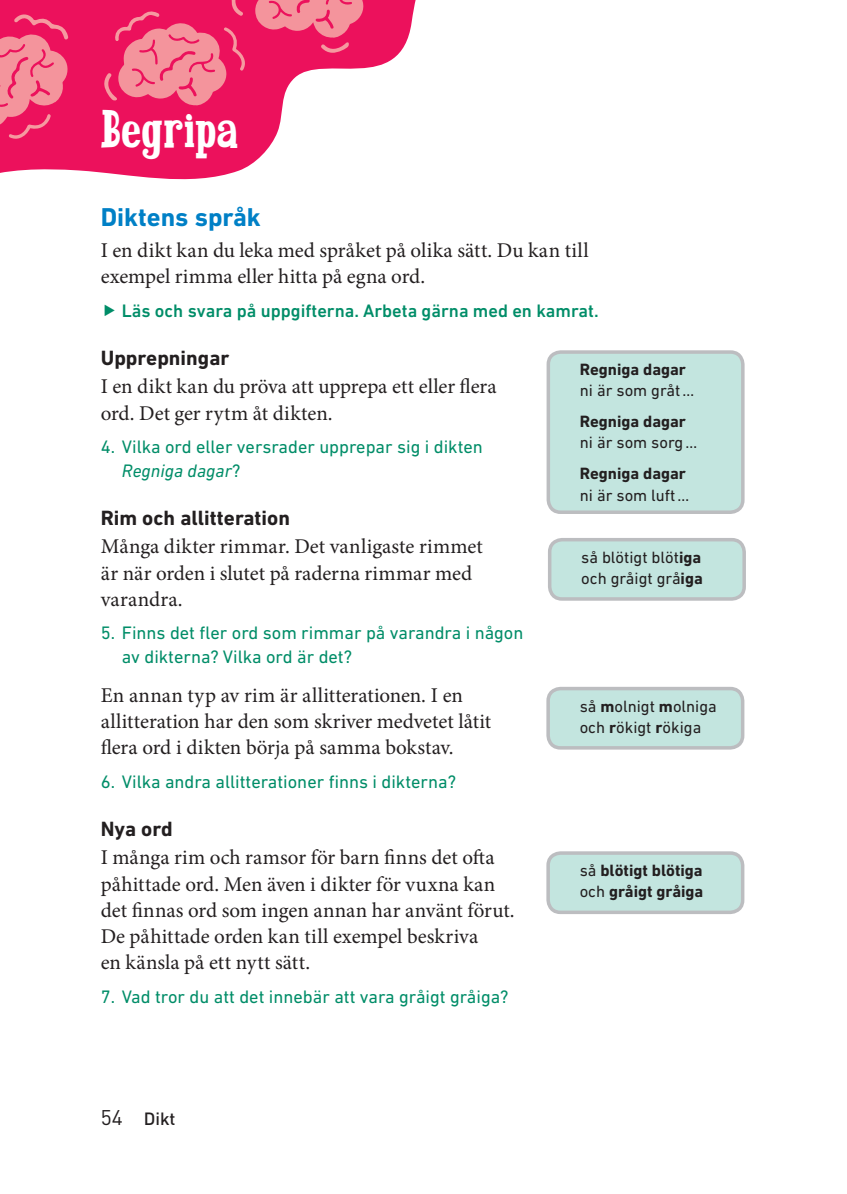
<style>
.page{position:relative;width:847px;height:1194px;background:#fff}
.page>*{position:absolute;margin:0;border:0;box-sizing:border-box;transform-origin:0 0}
.t1{font:49px "Dr Eric";letter-spacing:.005em;color:#fff}
.t2{font:700 26.25px "DIN Next LT Pro";color:#0080c6}
.t3{font:21px/26.2px "Minion Pro";color:#231f20}
.t4{font:700 21px "DIN Next LT Pro";color:#231f20}
.t5{font:18.38px/23.6px "DIN Next LT Pro";color:#008d68}
.t6{font:500 18.38px "DIN Next LT Pro";color:#008d68}
.t7{font:500 17.5px "DIN Pro";color:#231f20}
.t8{font:16.62px/21.2px "DIN Next LT Pro";color:#231f20}
.t9{font:700 16.62px/21.2px "DIN Next LT Pro";color:#231f20}
.s1{font-style:italic}
.s2{font-weight:700}
.s3{font-weight:400}
.s4{font-weight:400;font-size:21px}
</style>
<div class="page">
<svg style="left:0;top:0;width:416px;height:180px;fill:#ec115c"></svg>
<svg style="left:255px;top:0;width:108px;height:53px;background:#f0547c"></svg>
<svg style="left:104px;top:0;width:141px;height:105px;background:#ef4a77"></svg>
<svg style="left:0;top:13px;width:69px;height:126px;background:#ef527c"></svg>
<div style="left:548px;top:352px;width:194px;height:160px;background:#c3e5df;border-radius:12px"></div>
<div style="left:546px;top:350px;width:198px;height:164px;border:4px solid #bcbdc0;border-radius:12px"></div>
<div style="left:549px;top:539px;width:194px;height:60px;background:#c3e5df;border-radius:12px"></div>
<div style="left:547px;top:538px;width:198px;height:62px;border:4px solid #bcbdc0;border-radius:12px"></div>
<div style="left:548px;top:688px;width:194px;height:60px;background:#c3e5df;border-radius:12px"></div>
<div style="left:546px;top:687px;width:198px;height:62px;border:4px solid #bcbdc0;border-radius:12px"></div>
<div style="left:548px;top:853px;width:194px;height:59px;background:#c3e5df;border-radius:12px"></div>
<div style="left:546px;top:851px;width:198px;height:63px;border:4px solid #bcbdc0;border-radius:12px"></div>
<h1 class="t1" style="left:101px;top:98px;width:139px">Begripa</h1>
<p class="t2" style="left:101px;top:201px;width:162px">Diktens språk</p>
<p class="t3" style="left:101px;top:237px;width:489px">I en dikt kan du leka med språket på olika sätt. Du kan till exempel rimma eller hitta på egna ord.</p>
<p class="t6" style="left:122px;top:300px;width:478px">Läs och svara på uppgifterna. Arbeta gärna med en kamrat.</p>
<p class="t4" style="left:101px;top:345px;width:130px">Upprepningar</p>
<p class="t3" style="left:101px;top:373px;width:397px">I en dikt kan du pröva att upprepa ett eller flera ord. Det ger rytm åt dikten.</p>
<p class="t5" style="left:122px;top:435px;width:362px;text-indent:-21px">4. Vilka ord eller versrader upprepar sig i dikten<br><span class="s1">Regniga dagar</span>?</p>
<p class="t4" style="left:101px;top:505px;width:191px">Rim och allitteration</p>
<p class="t3" style="left:101px;top:533px;width:383px">Många dikter rimmar. Det vanligaste rimmet är när orden i slutet på raderna rimmar med varandra.</p>
<p class="t5" style="left:122px;top:621px;width:403px;text-indent:-21px">5. Finns det fler ord som rimmar på varandra i någon av dikterna? Vilka ord är det?</p>
<p class="t3" style="left:101px;top:682px;width:392px">En annan typ av rim är allitterationen. I en allitteration har den som skriver medvetet låtit flera ord i dikten börja på samma bokstav.</p>
<p class="t5" style="left:101px;top:769px;width:357px">6. Vilka andra allitterationer finns i dikterna?</p>
<p class="t4" style="left:101px;top:816px;width:73px">Nya ord</p>
<p class="t3" style="left:101px;top:844px;width:415px">I många rim och ramsor för barn finns det ofta påhittade ord. Men även i dikter för vuxna kan det finnas ord som ingen annan har använt förut.<br>De påhittade orden kan till exempel beskriva<br>en känsla på ett nytt sätt.</p>
<p class="t5" style="left:101px;top:984px;width:409px">7. Vad tror du att det innebär att vara gråigt gråiga?</p>
<p class="t9" style="left:579px;top:359px;width:108px">Regniga dagar</p>
<p class="t8" style="left:579px;top:380px;width:116px">ni är som gråt…</p>
<p class="t9" style="left:579px;top:411px;width:108px">Regniga dagar</p>
<p class="t8" style="left:579px;top:432px;width:119px">ni är som sorg…</p>
<p class="t9" style="left:579px;top:463px;width:108px">Regniga dagar</p>
<p class="t8" style="left:579px;top:484px;width:111px">ni är som luft…</p>
<p class="t8" style="left:581px;top:546px;width:123px">så blötigt blöt<span class="s2">iga </span>och gråigt grå<span class="s2">iga</span></p>
<p class="t8" style="left:579px;top:695px;width:139px">så <span class="s2">m</span>olnigt <span class="s2">m</span>olniga och <span class="s2">r</span>ökigt <span class="s2">r</span>ökiga</p>
<p class="t9" style="left:579px;top:859px;width:125px"><span class="s3">så</span> blötigt blötiga <span class="s3">och</span> gråigt gråiga</p>
<p class="t7" style="left:101px;top:1106px;width:76px"><span class="s4">54</span> Dikt</p>
</div>
